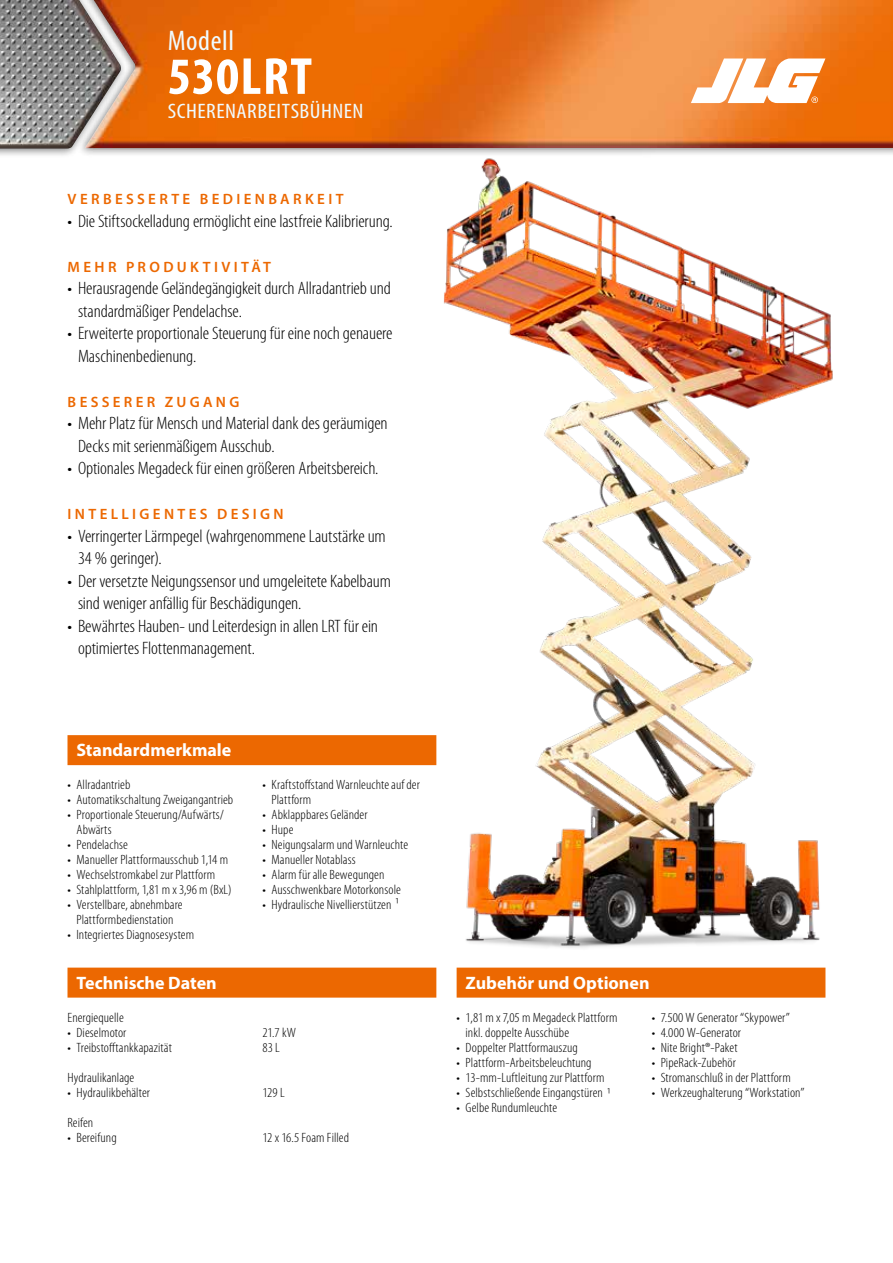
<style>
.page{position:relative;width:893px;height:1263px;background:#fff}
.page>*{position:absolute;margin:0;border:0;box-sizing:border-box;transform-origin:0 0}
.t1{font:700 condensed 52.5px "Myriad Pro";letter-spacing:.02em;color:#fff;scale:1.05 1}
.t2{font:condensed 28.5px "Myriad Pro";letter-spacing:.02em;color:#f0fbff;scale:1.05 1}
.t3{font:condensed 21px "Myriad Pro";letter-spacing:.02em;color:#f0fbff;scale:1.12 1}
.t4{font:300 condensed 18px/22.5px "Myriad Pro";letter-spacing:-.005em;color:#000;scale:1.07 1}
.t5{font:700 18px "Myriad Pro";color:#fff}
.t6{font:600 15px "Myriad Pro";letter-spacing:.225em;color:#ec6801}
.t7{font:300 condensed 13.5px/15px "Myriad Pro";letter-spacing:.005em;color:#000;scale:1.07 1}
</style>
<div class="page">
<div style="left:77px;top:0;width:816px;height:157px;background:#000;opacity:.5"></div>
<img style="left:128px;top:0;width:765px;height:148px">
<div style="left:0;top:0;width:128px;height:158px;background:#000;opacity:.5"></div>
<img style="left:0;top:0;width:121px;height:149px">
<svg style="left:691px;top:59px;width:134px;height:44px"></svg>
<img style="left:417px;top:153px;width:429px;height:825px">
<div style="left:457px;top:967px;width:368px;height:30px;background:#ec6801"></div>
<div style="left:68px;top:967px;width:368px;height:30px;background:#ec6801"></div>
<div style="left:68px;top:735px;width:368px;height:30px;background:#ec6801"></div>
<h2 class="t2" style="left:168px;top:24px;width:65px">Modell</h2>
<h1 class="t1" style="left:168px;top:44px;width:139px">530LRT</h1>
<h3 class="t3" style="left:168px;top:98px;width:176px">SCHERENARBEITSBÜHNEN</h3>
<p class="t6" style="left:68px;top:189px;width:277px">VERBESSERTE BEDIENBARKEIT</p>
<h3 class="t4" style="left:68px;top:209px;width:306px">• Die Stiftsockelladung ermöglicht eine lastfreie Kalibrierung.</h3>
<p class="t6" style="left:68px;top:257px;width:205px">MEHR PRODUKTIVITÄT</p>
<h3 class="t4" style="left:78px;top:277px;width:294px;text-indent:-10px">• Herausragende Geländegängigkeit durch Allradantrieb und standardmäßiger Pendelachse.</h3>
<h3 class="t4" style="left:78px;top:322px;width:295px;text-indent:-10px">• Erweiterte proportionale Steuerung für eine noch genauere<br>Maschinenbedienung.</h3>
<p class="t6" style="left:68px;top:392px;width:173px">BESSERER ZUGANG</p>
<h3 class="t4" style="left:78px;top:412px;width:291px;text-indent:-10px">• Mehr Platz für Mensch und Material dank des geräumigen<br>Decks mit serienmäßigem Ausschub.</h3>
<h3 class="t4" style="left:68px;top:457px;width:292px">• Optionales Megadeck für einen größeren Arbeitsbereich.</h3>
<p class="t6" style="left:68px;top:504px;width:218px">INTELLIGENTES DESIGN</p>
<h3 class="t4" style="left:78px;top:524px;width:289px;text-indent:-10px">• Verringerter Lärmpegel (wahrgenommene Lautstärke um<br>34 % geringer).</h3>
<h3 class="t4" style="left:78px;top:569px;width:294px;text-indent:-10px">• Der versetzte Neigungssensor und umgeleitete Kabelbaum sind weniger anfällig für Beschädigungen.</h3>
<h3 class="t4" style="left:78px;top:614px;width:282px;text-indent:-10px">• Bewährtes Hauben- und Leiterdesign in allen LRT für ein optimiertes Flottenmanagement.</h3>
<h3 class="t5" style="left:76px;top:738px;width:156px">Standardmerkmale</h3>
<p class="t7" style="left:68px;top:777px;width:60px">• Allradantrieb</p>
<p class="t7" style="left:68px;top:792px;width:156px">• Automatikschaltung Zweigangantrieb</p>
<p class="t7" style="left:76px;top:807px;width:139px;text-indent:-9px">• Proportionale Steuerung/Aufwärts/<br>Abwärts</p>
<p class="t7" style="left:68px;top:837px;width:58px">• Pendelachse</p>
<p class="t7" style="left:68px;top:852px;width:152px">• Manueller Plattformausschub 1,14 m</p>
<p class="t7" style="left:68px;top:867px;width:140px">• Wechselstromkabel zur Plattform</p>
<p class="t7" style="left:68px;top:882px;width:155px">• Stahlplattform, 1,81 m x 3,96 m (BxL)</p>
<p class="t7" style="left:68px;top:897px;width:109px;text-align:center">• Verstellbare, abnehmbare<br>Plattformbedienstation</p>
<p class="t7" style="left:68px;top:927px;width:120px">• Integriertes Diagnosesystem</p>
<p class="t7" style="left:272px;top:777px;width:140px;text-indent:-9px">• Kraftstoffstand Warnleuchte auf der<br>Plattform</p>
<p class="t7" style="left:263px;top:807px;width:100px">• Abklappbares Geländer</p>
<p class="t7" style="left:263px;top:822px;width:30px">• Hupe</p>
<p class="t7" style="left:263px;top:837px;width:137px">• Neigungsalarm und Warnleuchte</p>
<p class="t7" style="left:263px;top:852px;width:88px">• Manueller Notablass</p>
<p class="t7" style="left:263px;top:867px;width:115px">• Alarm für alle Bewegungen</p>
<p class="t7" style="left:263px;top:882px;width:131px">• Ausschwenkbare Motorkonsole</p>
<p class="t7" style="left:263px;top:897px;width:129px">• Hydraulische Nivellierstützen ¹</p>
<h3 class="t5" style="left:76px;top:971px;width:142px">Technische Daten</h3>
<h3 class="t5" style="left:466px;top:971px;width:185px">Zubehör und Optionen</h3>
<p class="t7" style="left:68px;top:1009px;width:54px">Energiequelle</p>
<p class="t7" style="left:68px;top:1024px;width:57px">• Dieselmotor</p>
<p class="t7" style="left:263px;top:1024px;width:33px">21.7 kW</p>
<p class="t7" style="left:68px;top:1039px;width:99px">• Treibstofftankkapazität</p>
<p class="t7" style="left:263px;top:1039px;width:18px">83 L</p>
<p class="t7" style="left:68px;top:1069px;width:64px">Hydraulikanlage</p>
<p class="t7" style="left:68px;top:1084px;width:79px">• Hydraulikbehälter</p>
<p class="t7" style="left:263px;top:1084px;width:22px">129 L</p>
<p class="t7" style="left:68px;top:1114px;width:26px">Reifen</p>
<p class="t7" style="left:68px;top:1129px;width:47px">• Bereifung</p>
<p class="t7" style="left:263px;top:1129px;width:83px">12 x 16.5 Foam Filled</p>
<p class="t7" style="left:466px;top:1009px;width:144px;text-indent:-9px">• 1,81 m x 7,05 m Megadeck Plattform inkl. doppelte Ausschübe</p>
<p class="t7" style="left:457px;top:1039px;width:115px">• Doppelter Plattformauszug</p>
<p class="t7" style="left:457px;top:1054px;width:128px">• Plattform-Arbeitsbeleuchtung</p>
<p class="t7" style="left:457px;top:1069px;width:140px">• 13-mm-Luftleitung zur Plattform</p>
<p class="t7" style="left:457px;top:1084px;width:145px">• Selbstschließende Eingangstüren 1</p>
<p class="t7" style="left:457px;top:1099px;width:95px">• Gelbe Rundumleuchte</p>
<p class="t7" style="left:652px;top:1009px;width:131px">• 7.500 W Generator “Skypower”</p>
<p class="t7" style="left:652px;top:1024px;width:85px">• 4.000 W-Generator</p>
<p class="t7" style="left:652px;top:1039px;width:82px">• Nite Bright®-Paket</p>
<p class="t7" style="left:652px;top:1054px;width:80px">• PipeRack-Zubehör</p>
<p class="t7" style="left:652px;top:1069px;width:131px">• Stromanschluß in der Plattform</p>
<p class="t7" style="left:652px;top:1084px;width:144px">• Werkzeughalterung “Workstation”</p>
</div>
